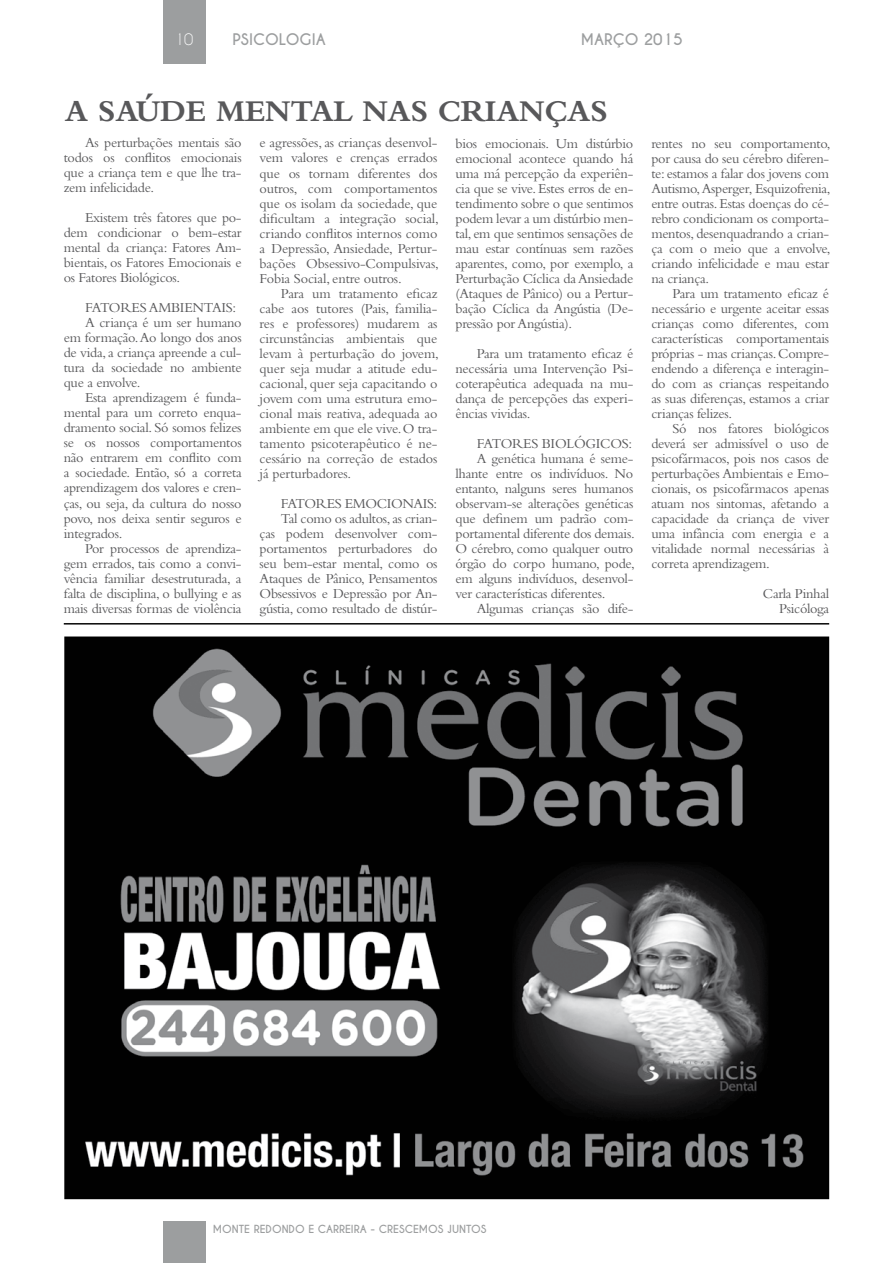
<style>
.page{position:relative;width:893px;height:1263px;background:#fff}
.page>*{position:absolute;margin:0;border:0;box-sizing:border-box;transform-origin:0 0}
.t1{font:700 31.5px "Bembo Std";letter-spacing:-.01em;color:#58585a}
.t2{font:700 15px "Caviar Dreams";color:#9c9e9f}
.t3{font:15px "Caviar Dreams";color:#fff}
.t4{font:14.25px/15px "Bembo Std";letter-spacing:-.02em;color:#58585a;text-align:justify}
.t5{font:700 10.5px "Caviar Dreams";color:#9c9e9f}
</style>
<div class="page">
<div style="left:163px;top:1221px;width:43px;height:42px;background:#9c9e9f"></div>
<div style="left:163px;top:0;width:43px;height:64px;background:#9c9e9f"></div>
<hr style="left:64px;top:623px;width:765px;height:1px;background:#000">
<img style="left:67px;top:639px;width:759px;height:557px">
<p class="t3" style="left:175px;top:30px;width:20px">10</p>
<p class="t2" style="left:233px;top:30px;width:95px">PSICOLOGIA</p>
<p class="t2" style="left:581px;top:30px;width:104px">MARÇO 2015</p>
<h1 class="t1" style="left:65px;top:93px;width:544px">A SAÚDE MENTAL NAS CRIANÇAS</h1>
<p class="t4" style="left:64px;top:135px;width:179px;text-indent:21px">As perturbações mentais são todos os conflitos emocionais que a criança tem e que lhe tra&shy;zem infelicidade.</p>
<p class="t4" style="left:64px;top:210px;width:179px;text-indent:21px">Existem três fatores que po&shy;dem condicionar o bem-estar mental da criança: Fatores Am&shy;bientais, os Fatores Emocionais e os Fatores Biológicos.</p>
<p class="t4" style="left:85px;top:300px;width:153px">FATORES AMBIENTAIS:</p>
<p class="t4" style="left:85px;top:315px;width:158px">A criança é um ser humano</p>
<p class="t4" style="left:64px;top:330px;width:179px">em formação. Ao longo dos anos</p>
<p class="t4" style="left:64px;top:345px;width:179px">de vida, a criança apreende a cul-</p>
<p class="t4" style="left:64px;top:360px;width:179px">tura da sociedade no ambiente</p>
<p class="t4" style="left:64px;top:375px;width:78px">que a envolve.</p>
<p class="t4" style="left:85px;top:390px;width:158px">Esta aprendizagem é funda-</p>
<p class="t4" style="left:64px;top:405px;width:179px">mental para um correto enqua-</p>
<p class="t4" style="left:64px;top:420px;width:179px">dramento social. Só somos felizes</p>
<p class="t4" style="left:64px;top:435px;width:179px">se os nossos comportamentos</p>
<p class="t4" style="left:64px;top:450px;width:179px">não entrarem em conflito com</p>
<p class="t4" style="left:64px;top:465px;width:179px">a sociedade. Então, só a correta</p>
<p class="t4" style="left:64px;top:480px;width:179px">aprendizagem dos valores e cren-</p>
<p class="t4" style="left:64px;top:495px;width:179px">ças, ou seja, da cultura do nosso</p>
<p class="t4" style="left:64px;top:510px;width:179px">povo, nos deixa sentir seguros e</p>
<p class="t4" style="left:64px;top:525px;width:60px">integrados.</p>
<p class="t4" style="left:85px;top:540px;width:158px">Por processos de aprendiza-</p>
<p class="t4" style="left:64px;top:555px;width:179px">gem errados, tais como a convi-</p>
<p class="t4" style="left:64px;top:570px;width:179px">vência familiar desestruturada, a</p>
<p class="t4" style="left:64px;top:585px;width:179px">falta de disciplina, o bullying e as</p>
<p class="t4" style="left:64px;top:600px;width:179px">mais diversas formas de violência</p>
<p class="t4" style="left:260px;top:135px;width:181px">e agressões, as crianças desenvol&shy;vem valores e crenças errados que os tornam diferentes dos outros, com comportamentos que os isolam da sociedade, que dificultam a integração social, criando conflitos internos como a Depressão, Ansiedade, Pertur&shy;bações Obsessivo-Compulsivas, Fobia Social, entre outros.</p>
<p class="t4" style="left:260px;top:285px;width:181px;text-indent:21px">Para um tratamento eficaz cabe aos tutores (Pais, familia&shy;res e professores) mudarem as circunstâncias ambientais que levam à perturbação do jovem, quer seja mudar a atitude edu&shy;cacional, quer seja capacitando o jovem com uma estrutura emo&shy;cional mais reativa, adequada ao ambiente em que ele vive. O tra&shy;tamento psicoterapêutico é ne&shy;cessário na correção de estados já perturbadores.</p>
<p class="t4" style="left:260px;top:495px;width:179px;text-align:right">FATORES EMOCIONAIS:<br>Tal como os adultos, as crian-<br>ças podem desenvolver com&shy;portamentos perturbadores do seu bem-estar mental, como os<br>Ataques de Pânico, Pensamentos<br>Obsessivos e Depressão por An&shy;gústia, como resultado de distúr-</p>
<p class="t4" style="left:455px;top:135px;width:179px">bios emocionais. Um distúrbio emocional acontece quando há uma má percepção da experiên&shy;cia que se vive. Estes erros de en&shy;tendimento sobre o que sentimos podem levar a um distúrbio men&shy;tal, em que sentimos sensações de mau estar contínuas sem razões aparentes, como, por exemplo, a Perturbação Cíclica da Ansiedade (Ataques de Pânico) ou a Pertur&shy;bação Cíclica da Angústia (De&shy;pressão por Angústia).</p>
<p class="t4" style="left:455px;top:345px;width:179px;text-indent:21px">Para um tratamento eficaz é necessária uma Intervenção Psi&shy;coterapêutica adequada na mu&shy;dança de percepções das experi&shy;ências vividas.</p>
<p class="t4" style="left:477px;top:435px;width:157px">FATORES BIOLÓGICOS:</p>
<p class="t4" style="left:477px;top:450px;width:158px">A genética humana é seme-</p>
<p class="t4" style="left:455px;top:465px;width:179px">lhante entre os indivíduos. No</p>
<p class="t4" style="left:455px;top:480px;width:179px">entanto, nalguns seres humanos</p>
<p class="t4" style="left:455px;top:495px;width:179px">observam-se alterações genéticas</p>
<p class="t4" style="left:455px;top:510px;width:179px">que definem um padrão com-</p>
<p class="t4" style="left:455px;top:525px;width:181px">portamental diferente dos demais.</p>
<p class="t4" style="left:455px;top:540px;width:179px">O cérebro, como qualquer outro</p>
<p class="t4" style="left:455px;top:556px;width:181px">órgão do corpo humano, pode,</p>
<p class="t4" style="left:455px;top:571px;width:179px">em alguns indivíduos, desenvol-</p>
<p class="t4" style="left:455px;top:586px;width:151px">ver características diferentes.</p>
<p class="t4" style="left:477px;top:601px;width:158px">Algumas crianças são dife-</p>
<p class="t4" style="left:651px;top:136px;width:181px">rentes no seu comportamento, por causa do seu cérebro diferen&shy;te: estamos a falar dos jovens com Autismo, Asperger, Esquizofrenia, entre outras. Estas doenças do cé&shy;rebro condicionam os comporta&shy;mentos, desenquadrando a crian&shy;ça com o meio que a envolve, criando infelicidade e mau estar na criança.</p>
<p class="t4" style="left:651px;top:286px;width:179px;text-indent:21px">Para um tratamento eficaz é necessário e urgente aceitar essas crianças como diferentes, com características comportamentais próprias - mas crianças. Compre&shy;endendo a diferença e interagin&shy;do com as crianças respeitando as suas diferenças, estamos a criar crianças felizes.</p>
<p class="t4" style="left:651px;top:421px;width:179px;text-indent:21px">Só nos fatores biológicos deverá ser admissível o uso de psicofármacos, pois nos casos de perturbações Ambientais e Emo&shy;cionais, os psicofármacos apenas atuam nos sintomas, afetando a capacidade da criança de viver uma infância com energia e a vitalidade normal necessárias à correta aprendizagem.</p>
<p class="t4" style="left:763px;top:586px;width:68px;text-align:right">Carla Pinhal<br>Psicóloga</p>
<p class="t5" style="left:213px;top:1222px;width:275px">MONTE REDONDO E CARREIRA - CRESCEMOS JUNTOS</p>
</div>
